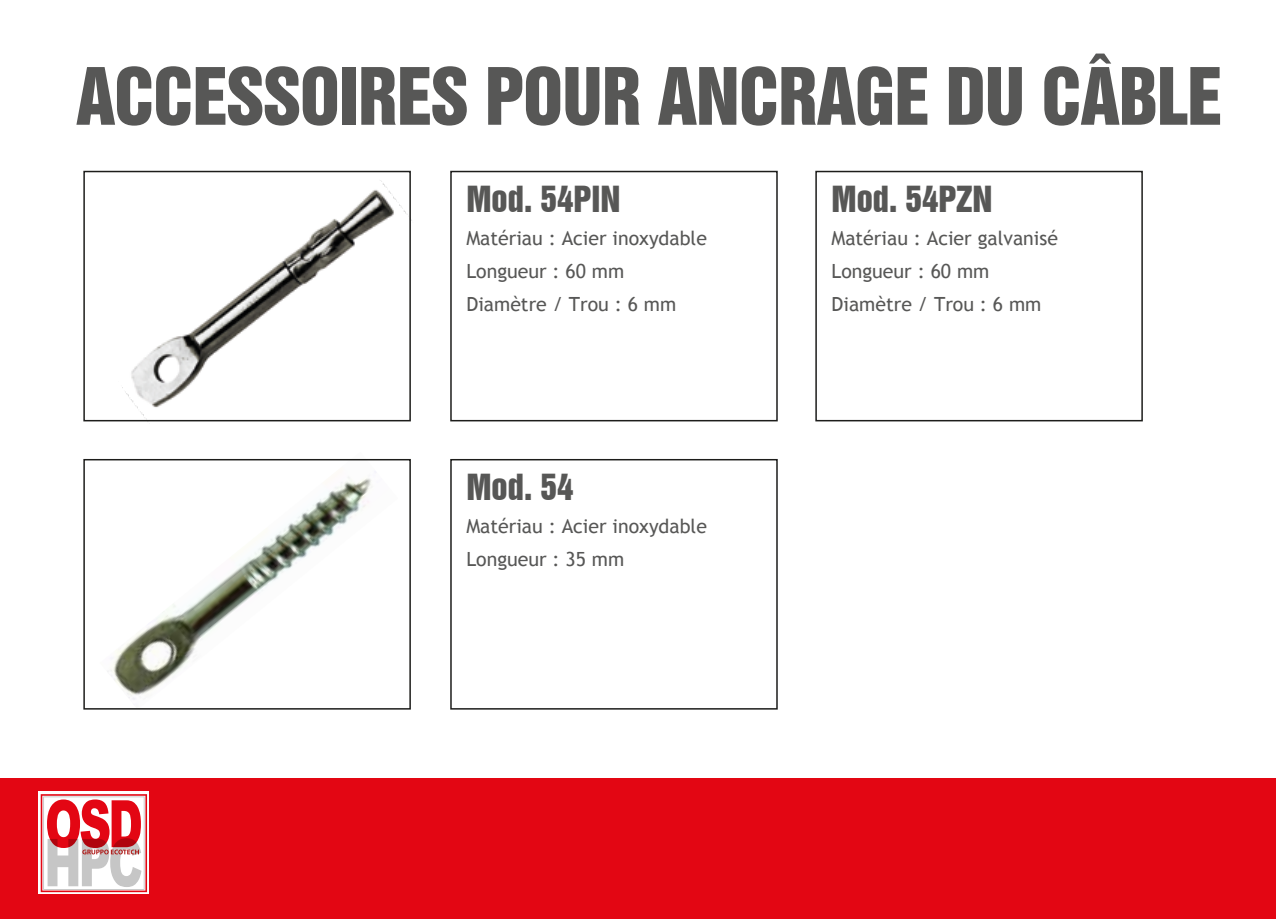
<style>
.page{position:relative;width:1276px;height:919px;background:#fff}
.page>*{position:absolute;margin:0;border:0;box-sizing:border-box;transform-origin:0 0}
.t1{font:72px "Swiss 921 BT Regular A";letter-spacing:-.01em;color:#575756}
.t2{font:33px "Swiss 921 BT Regular A";color:#575756}
.t3{font:19.5px/33px "Trebuchet MS";color:#575756}
</style>
<div class="page">
<img style="left:107px;top:458px;width:269px;height:242px">
<img style="left:108px;top:180px;width:304px;height:242px">
<div style="left:83px;top:171px;width:328px;height:250px;border:2px solid #1d1d1b"></div>
<div style="left:83px;top:459px;width:328px;height:250px;border:2px solid #1d1d1b"></div>
<div style="left:0;top:778px;width:1276px;height:140px;background:#e30613"></div>
<div style="left:450px;top:171px;width:328px;height:250px;border:2px solid #1d1d1b"></div>
<div style="left:450px;top:459px;width:328px;height:250px;border:2px solid #1d1d1b"></div>
<div style="left:815px;top:171px;width:328px;height:250px;border:2px solid #1d1d1b"></div>
<div style="left:39px;top:791px;width:110px;height:103px;background:linear-gradient(to right,#fff,#fffefe)"></div>
<svg style="left:41px;top:794px;width:106px;height:98px"></svg>
<h1 class="t1" style="left:76px;top:49px;width:1147px">ACCESSOIRES POUR ANCRAGE DU CÂBLE</h1>
<h2 class="t2" style="left:466px;top:177px;width:156px">Mod. 54PIN</h2>
<p class="t3" style="left:466px;top:221px;width:242px">Matériau : Acier inoxydable<br>Longueur : 60 mm<br>Diamètre / Trou : 6 mm</p>
<h2 class="t2" style="left:466px;top:465px;width:109px">Mod. 54</h2>
<p class="t3" style="left:466px;top:509px;width:242px">Matériau : Acier inoxydable<br>Longueur : 35 mm</p>
<h2 class="t2" style="left:831px;top:177px;width:162px">Mod. 54PZN</h2>
<p class="t3" style="left:831px;top:221px;width:228px">Matériau : Acier galvanisé<br>Longueur : 60 mm<br>Diamètre / Trou : 6 mm</p>
</div>
